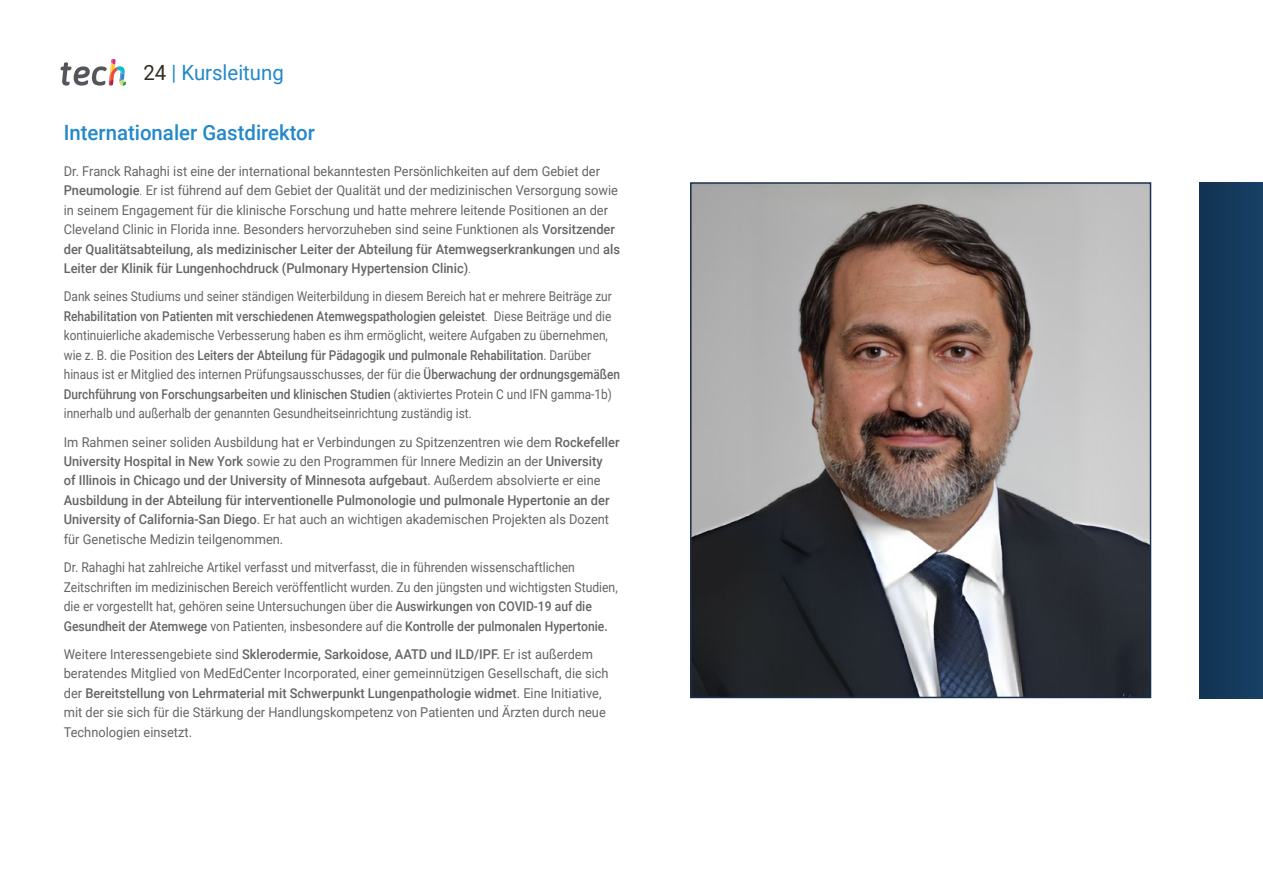
<style>
.page{position:relative;width:1263px;height:893px;background:#fff}
.page>*{position:absolute;margin:0;border:0;box-sizing:border-box;transform-origin:0 0}
.t1{font:500 21px "Roboto";color:#2488c9}
.t2{font:21px "Roboto";color:#2488c9}
.t3{font:13.5px/19.5px "Roboto";color:#656565;scale:.95 1}
.t4{font:13.5px/19.5px "Roboto";color:#656565;scale:.88 1}
.t5{font:13.5px/19.5px "Roboto";color:#656565;scale:.9 1}
.s1{color:#312e20}
.s2{font-weight:500}
.s3{font-weight:300}
</style>
<div class="page">
<img style="left:693px;top:185px;width:455px;height:510px">
<div style="left:690px;top:182px;width:461px;height:516px;border:2px solid #17304f"></div>
<div style="left:1199px;top:182px;width:64px;height:516px;background:#14395b"></div>
<svg style="left:61px;top:59px;width:65px;height:27px"></svg>
<h1 class="t2" style="left:144px;top:57px;width:142px"><span class="s1">24</span> | Kursleitung</h1>
<h1 class="t1" style="left:64px;top:118px;width:253px">Internationaler Gastdirektor</h1>
<p class="t3" style="left:64px;top:161px;width:587px">Dr. Franck Rahaghi ist eine der international bekanntesten Persönlichkeiten auf dem Gebiet der <span class="s2">Pneumologie</span><span class="s3">.</span> Er ist führend auf dem Gebiet der Qualität und der medizinischen Versorgung sowie in seinem Engagement für die klinische Forschung und hatte mehrere leitende Positionen an der Cleveland Clinic in Florida inne. Besonders hervorzuheben sind seine Funktionen als <span class="s2">Vorsitzender der Qualitätsabteilung, als medizinischer Leiter der Abteilung für Atemwegserkrankungen</span> und <span class="s2">als Leiter der Klinik für Lungenhochdruck (Pulmonary Hypertension Clinic)</span><span class="s3">.</span></p>
<p class="t4" style="left:64px;top:286px;width:634px">Dank seines Studiums und seiner ständigen Weiterbildung in diesem Bereich hat er mehrere Beiträge zur <span class="s2">Rehabilitation von Patienten mit verschiedenen Atemwegspathologien geleistet</span><span class="s3">.</span> Diese Beiträge und die kontinuierliche akademische Verbesserung haben es ihm ermöglicht, weitere Aufgaben zu übernehmen, wie z. B. die Position des <span class="s2">Leiters der Abteilung für Pädagogik und pulmonale Rehabilitation</span>. Darüber hinaus ist er Mitglied des internen Prüfungsausschusses, der für die <span class="s2">Überwachung der ordnungsgemäßen Durchführung von Forschungsarbeiten und klinischen Studien</span> (aktiviertes Protein C und IFN gamma-1b) innerhalb und außerhalb der genannten Gesundheitseinrichtung zuständig ist.</p>
<p class="t3" style="left:64px;top:431px;width:586px">Im Rahmen seiner soliden Ausbildung hat er Verbindungen zu Spitzenzentren wie dem <span class="s2">Rockefeller University Hospital in New York</span> sowie zu den Programmen für Innere Medizin an der <span class="s2">University<br>of Illinois in Chicago und der University of Minnesota aufgebaut</span>. Außerdem absolvierte er eine <span class="s2">Ausbildung in der Abteilung für interventionelle Pulmonologie und pulmonale Hypertonie an der University of California-San Diego</span>. Er hat auch an wichtigen akademischen Projekten als Dozent für Genetische Medizin teilgenommen.</p>
<p class="t5" style="left:64px;top:557px;width:617px">Dr. Rahaghi hat zahlreiche Artikel verfasst und mitverfasst, die in führenden wissenschaftlichen Zeitschriften im medizinischen Bereich veröffentlicht wurden. Zu den jüngsten und wichtigsten Studien, die er vorgestellt hat, gehören seine Untersuchungen über die <span class="s2">Auswirkungen von COVID-19 auf die Gesundheit der Atemwege</span> von Patienten, insbesondere auf die <span class="s2">Kontrolle der pulmonalen Hypertonie.</span></p>
<p class="t3" style="left:64px;top:643px;width:575px">Weitere Interessengebiete sind <span class="s2">Sklerodermie, Sarkoidose, AATD und ILD/IPF.</span> Er ist außerdem beratendes Mitglied von MedEdCenter Incorporated, einer gemeinnützigen Gesellschaft, die sich der <span class="s2">Bereitstellung von Lehrmaterial mit Schwerpunkt Lungenpathologie widmet</span>. Eine Initiative, mit der sie sich für die Stärkung der Handlungskompetenz von Patienten und Ärzten durch neue Technologien einsetzt.</p>
</div>
